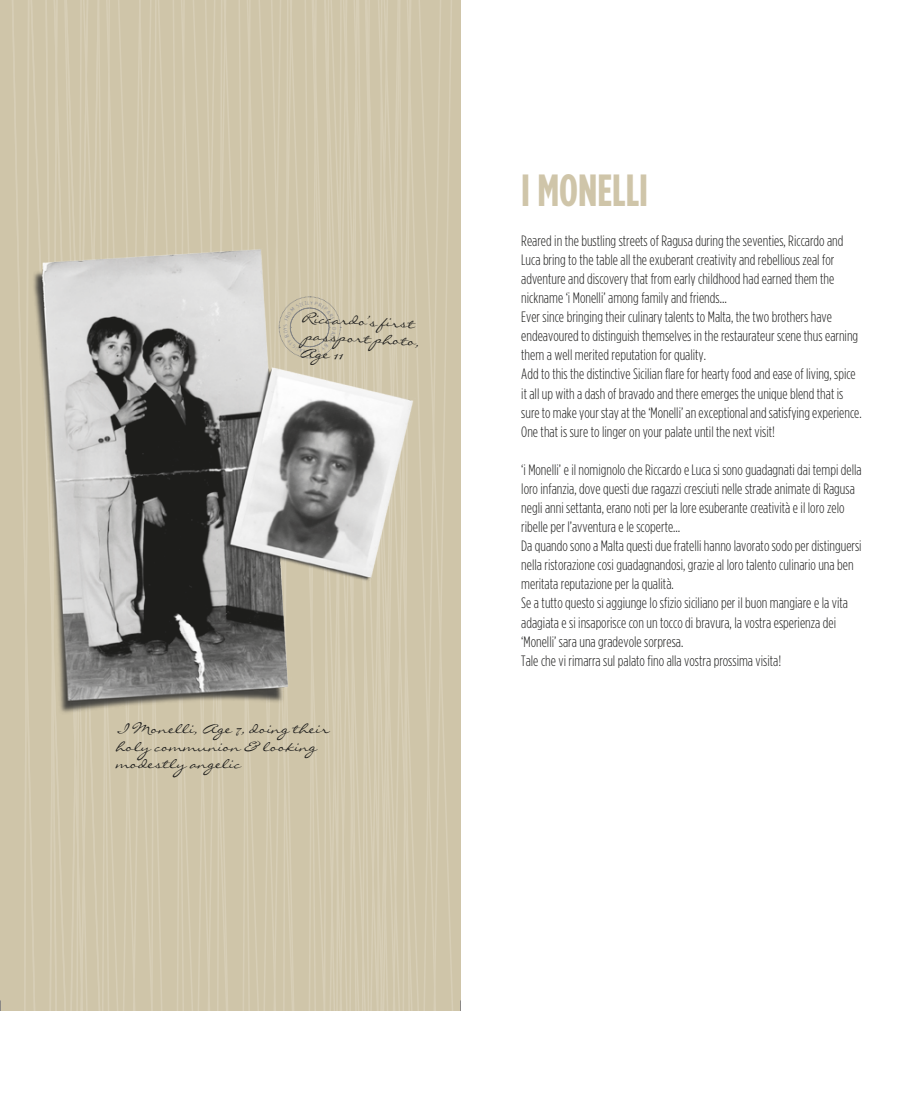
<style>
.page{position:relative;width:922px;height:1117px;background:#fff}
.page>*{position:absolute;margin:0;border:0;box-sizing:border-box;transform-origin:0 0}
.t1{font:700 condensed 45px "Gotham HTF";color:#cfc5a9}
.t2{font:300 condensed 15px/19px "Gotham HTF";color:#1c1c1b}
.t3{font:13.12px/17.5px "Liorah BT";color:#1c1c1b}
</style>
<div class="page">
<svg style="left:8px;top:0;width:453px;height:1010px;background:#c0b9a5"></svg>
<p class="t3" style="left:302px;top:309px;width:121px;rotate:3deg">Riccardo’s fi rst passport photo,<br>Age 11</p>
<p class="t3" style="left:116px;top:720px;width:214px">I Monelli, Age 7, doing their holy communion &amp; looking modestly angelic</p>
<h1 class="t1" style="left:521px;top:164px;width:128px">I MONELLI</h1>
<p class="t2" style="left:521px;top:231px;width:342px">Reared in the bustling streets of Ragusa during the seventies, Riccardo and Luca bring to the table all the exuberant creativity and rebellious zeal for adventure and discovery that from early childhood had earned them the nickname ‘i Monelli’ among family and friends…<br>Ever since bringing their culinary talents to Malta, the two brothers have endeavoured to distinguish themselves in the restaurateur scene thus earning them a well merited reputation for quality.<br>Add to this the distinctive Sicilian flare for hearty food and ease of living, spice it all up with a dash of bravado and there emerges the unique blend that is sure to make your stay at the ‘Monelli’ an exceptional and satisfying experience.<br>One that is sure to linger on your palate until the next visit!</p>
<p class="t2" style="left:521px;top:460px;width:342px">‘i Monelli’ e il nomignolo che Riccardo e Luca si sono guadagnati dai tempi della loro infanzia, dove questi due ragazzi cresciuti nelle strade animate di Ragusa negli anni settanta, erano noti per la lore esuberante creatività e il loro zelo ribelle per l’avventura e le scoperte…<br>Da quando sono a Malta questi due fratelli hanno lavorato sodo per distinguersi nella ristorazione cosi guadagnandosi, grazie al loro talento culinario una ben meritata reputazione per la qualità.<br>Se a tutto questo si aggiunge lo sfizio siciliano per il buon mangiare e la vita adagiata e si insaporisce con un tocco di bravura, la vostra esperienza dei ‘Monelli’ sara una gradevole sorpresa.<br>Tale che vi rimarra sul palato fino alla vostra prossima visita!</p>
</div>
